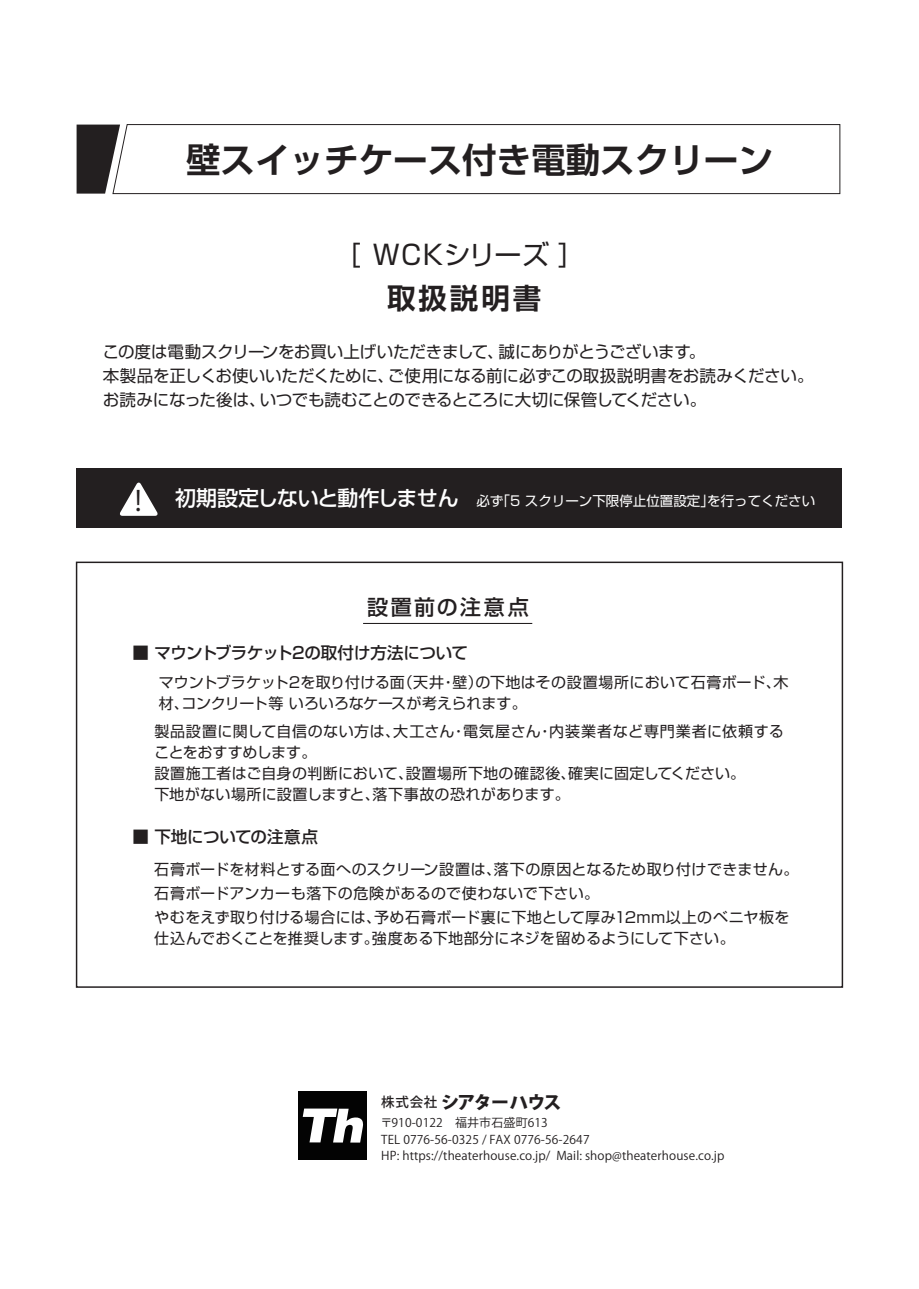
<style>
.page{position:relative;width:919px;height:1289px;background:#fff}
.page>*{position:absolute;margin:0;border:0;box-sizing:border-box;transform-origin:0 0}
.t1{font:700 34.5px "Shin Go Pr 5 De";color:#231f20}
.t2{font:700 28.5px "Shin Go Pr 5 De";letter-spacing:.1em;color:#231f20}
.t3{font:27.6px "Futo Min A101 Pro Bold 90 ms RKSJ H";color:#231f20}
.t4{font:27px "Shin Go Pr 5";letter-spacing:.025em;color:#231f20}
.t5{font:500 21px "Shin Go Pr 5";letter-spacing:-.035em;color:#fff}
.t6{font:500 21px "Shin Go Pr 5";letter-spacing:.12em;color:#231f20}
.t7{font:800 18px "Koz Go Pro";letter-spacing:-.06em;color:#231f20}
.t8{font:16.5px/24px "Shin Go Pr 5";letter-spacing:-.015em;color:#231f20}
.t9{font:500 16.5px "Shin Go Pr 5";letter-spacing:-.02em;color:#231f20}
.t10{font:15px/21px "Shin Go Pr 5";letter-spacing:.02em;color:#231f20}
.t11{font:13.5px "Shin Go Pr 5";color:#fff}
.t12{font:12px/15.6px "Koz Go Pro";letter-spacing:.01em;color:#231f20}
.s1{font-weight:500;font-size:13.5px}
</style>
<div class="page">
<div style="left:77px;top:468px;width:765px;height:60px;background:#231f20"></div>
<svg style="left:120px;top:482px;width:38px;height:34px"></svg>
<svg style="left:112px;top:124px;width:728px;height:70px"></svg>
<svg style="left:77px;top:125px;width:43px;height:69px;background:#474344"></svg>
<hr style="left:363px;top:623px;width:169px;height:1px;background:#231f20">
<div style="left:299px;top:1091px;width:68px;height:68px;background:#030303"></div>
<svg style="left:303px;top:1108px;width:60px;height:34px"></svg>
<h1 class="t1" style="left:186px;top:132px;width:588px">壁スイッチケース付き電動スクリーン</h1>
<h3 class="t4" style="left:351px;top:233px;width:218px">[ WCKシリーズ ]</h3>
<h2 class="t2" style="left:387px;top:275px;width:155px">取扱説明書</h2>
<p class="t8" style="left:103px;top:338px;width:712px">この度は電動スクリーンをお買い上げいただきまして、誠にありがとうございます。<br>本製品を正しくお使いいただくために、ご使用になる前に必ずこの取扱説明書をお読みください。お読みになった後は、いつでも読むことのできるところに大切に保管してください。</p>
<h3 class="t3" style="left:125px;top:485px;width:29px">！</h3>
<h3 class="t5" style="left:175px;top:481px;width:285px">初期設定しないと動作しません</h3>
<p class="t11" style="left:476px;top:489px;width:340px">必ず「5 スクリーン下限停止位置設定」を行ってください</p>
<h3 class="t6" style="left:367px;top:589px;width:163px">設置前の注意点</h3>
<p class="t9" style="left:132px;top:639px;width:337px">■ マウントブラケット2の取付け方法について</p>
<p class="t10" style="left:159px;top:670px;width:631px">マウントブラケット2を取り付ける面（天井・壁）の下地はその設置場所において石膏ボード、木材、コンクリート等 いろいろなケースが考えられます。</p>
<p class="t10" style="left:154px;top:719px;width:631px">製品設置に関して自信のない方は、大工さん・電気屋さん・内装業者など専門業者に依頼することをおすすめします。<br>設置施工者はご自身の判断において、設置場所下地の確認後、確実に固定してください。<br>下地がない場所に設置しますと、落下事故の恐れがあります。</p>
<p class="t9" style="left:132px;top:822px;width:187px">■ 下地についての注意点</p>
<p class="t10" style="left:154px;top:855px;width:645px;line-height:24px">石膏ボードを材料とする面へのスクリーン設置は、落下の原因となるため取り付けできません。石膏ボードアンカーも落下の危険があるので使わないで下さい。<br>やむをえず取り付ける場合には、予め石膏ボード裏に下地として厚み12mm以上のベニヤ板を</p>
<p class="t10" style="left:154px;top:926px;width:582px">仕込んでおくことを推奨します。強度ある下地部分にネジを留めるようにして下さい。</p>
<p class="t7" style="left:381px;top:1090px;width:182px"><span class="s1">株式会社</span>シアターハウス</p>
<p class="t12" style="left:381px;top:1132px;width:344px">TEL 0776-56-0325 / FAX 0776-56-2647<br>HP: https://theaterhouse.co.jp/ Mail: shop@theaterhouse.co.jp</p>
<p class="t12" style="left:380px;top:1115px;width:169px">〒910-0122　福井市石盛町613</p>
</div>
